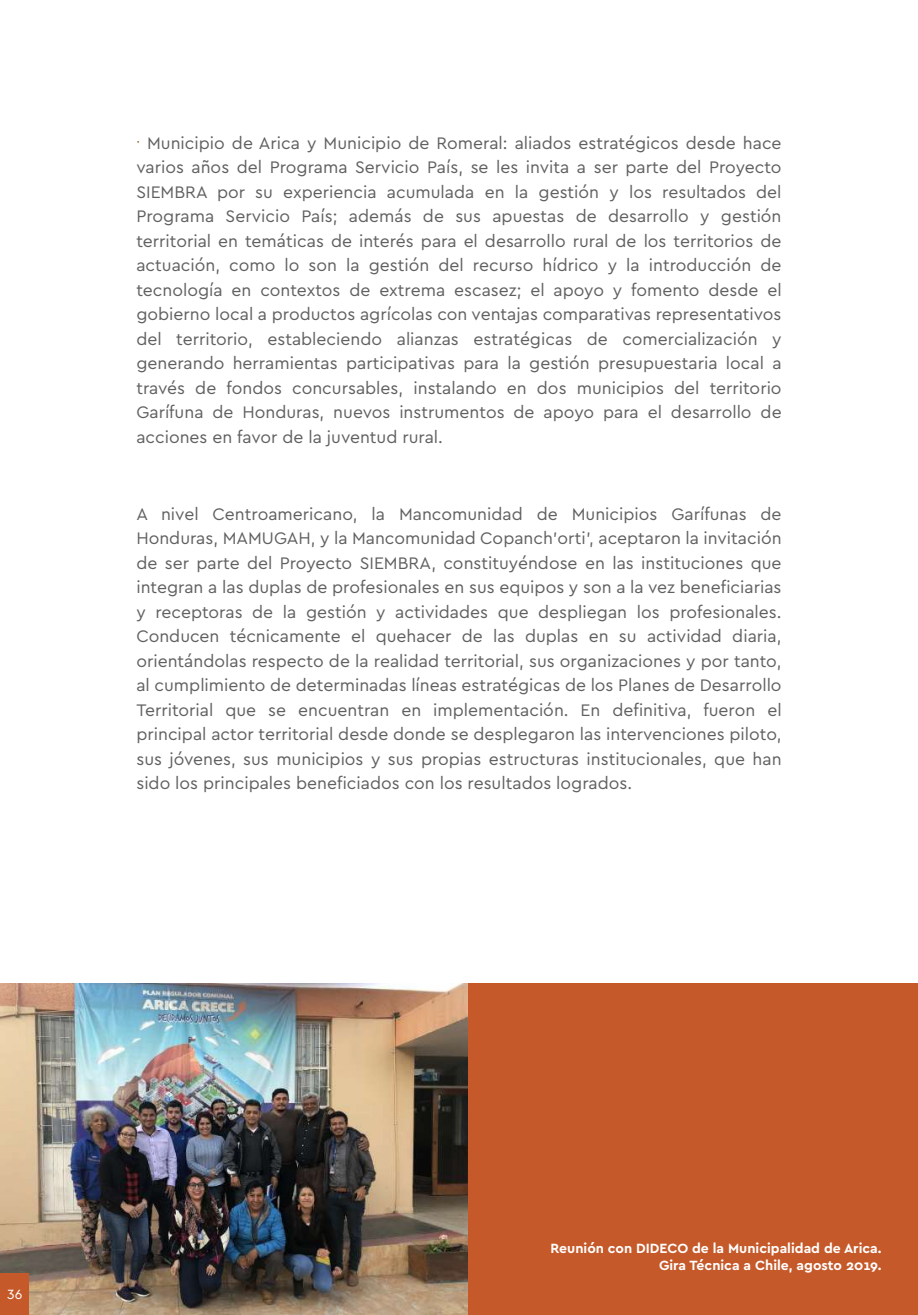
<style>
.page{position:relative;width:918px;height:1315px;background:#fff}
.page>*{position:absolute;margin:0;border:0;box-sizing:border-box;transform-origin:0 0}
.t1{font:17.5px/24.5px "Cera";color:#606060;text-align:justify}
.t2{font:700 14px/16.8px "Cera";color:#fff;text-align:right}
.t3{font:14px "Cera";color:#fff}
.s1{color:#906a37}
</style>
<div class="page">
<img style="left:0;top:983px;width:469px;height:332px">
<div style="left:469px;top:983px;width:449px;height:332px;background:#c65929"></div>
<div style="left:0;top:1273px;width:29px;height:42px;background:#c65929"></div>
<p class="t1" style="left:136px;top:130px;width:647px"><span class="s1">.</span> Municipio de Arica y Municipio de Romeral: aliados estratégicos desde hace varios años del Programa Servicio País, se les invita a ser parte del Proyecto SIEMBRA por su experiencia acumulada en la gestión y los resultados del Programa Servicio País; además de sus apuestas de desarrollo y gestión territorial en temáticas de interés para el desarrollo rural de los territorios de actuación, como lo son la gestión del recurso hídrico y la introducción de tecnología en contextos de extrema escasez; el apoyo y fomento desde el gobierno local a productos agrícolas con ventajas comparativas representativos del territorio, estableciendo alianzas estratégicas de comercialización y generando herramientas participativas para la gestión presupuestaria local a través de fondos concursables, instalando en dos municipios del territorio Garífuna de Honduras, nuevos instrumentos de apoyo para el desarrollo de acciones en favor de la juventud rural.</p>
<p class="t1" style="left:136px;top:501px;width:647px">A nivel Centroamericano, la Mancomunidad de Municipios Garífunas de Honduras, MAMUGAH, y la Mancomunidad Copanch’orti’, aceptaron la invitación de ser parte del Proyecto SIEMBRA, constituyéndose en las instituciones que integran a las duplas de profesionales en sus equipos y son a la vez beneficiarias y receptoras de la gestión y actividades que despliegan los profesionales.<br>Conducen técnicamente el quehacer de las duplas en su actividad diaria, orientándolas respecto de la realidad territorial, sus organizaciones y por tanto, al cumplimiento de determinadas líneas estratégicas de los Planes de Desarrollo Territorial que se encuentran en implementación. En definitiva, fueron el principal actor territorial desde donde se desplegaron las intervenciones piloto, sus jóvenes, sus municipios y sus propias estructuras institucionales, que han sido los principales beneficiados con los resultados logrados.</p>
<p class="t3" style="left:7px;top:1285px;width:17px">36</p>
<p class="t2" style="left:550px;top:1239px;width:332px">Reunión con DIDECO de la Municipalidad de Arica.<br>Gira Técnica a Chile, agosto 2019.</p>
</div>
